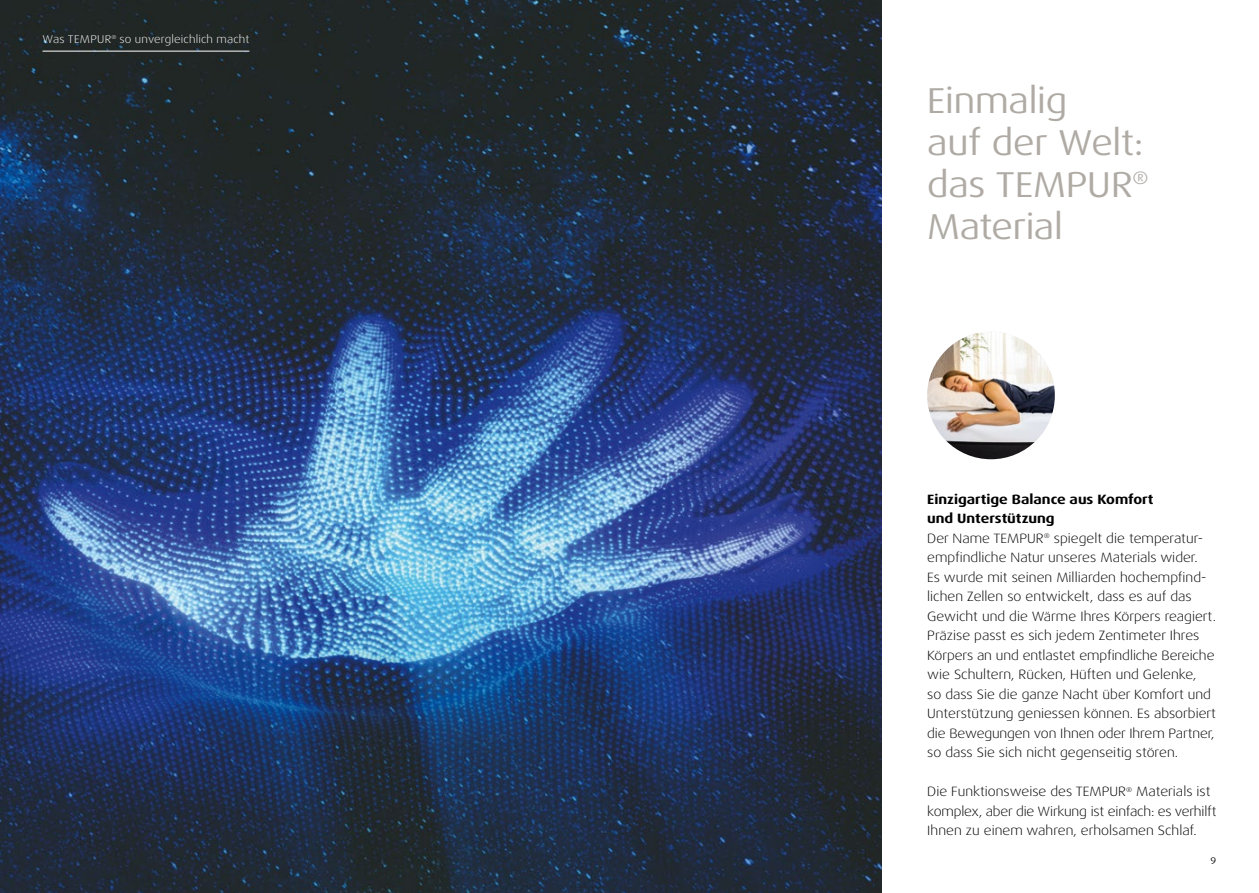
<style>
.page{position:relative;width:1259px;height:893px;background:#fff}
.page>*{position:absolute;margin:0;border:0;box-sizing:border-box;transform-origin:0 0}
.t1{font:expanded 36px/42px "Dax Pro";letter-spacing:-.01em;color:#afaaa4}
.t2{font:300 expanded 13.5px/19.5px "Dax Pro";color:#000}
.t3{font:300 expanded 11.25px "Dax Pro";letter-spacing:.02em;color:#fff}
.t4{font:expanded 9.6px "Dax Pro";color:#000}
.s1{font-weight:700}
</style>
<div class="page">
<img style="left:0;top:0;width:881px;height:893px">
<img style="left:927px;top:332px;width:127px;height:127px;border-radius:64px">
<hr style="left:43px;top:51px;width:206px;height:1px;background:#fff">
<p class="t3" style="left:43px;top:32px;width:208px">Was TEMPUR<sup>®</sup> so unvergleichlich macht</p>
<h1 class="t1" style="left:927px;top:80px;width:223px">Einmalig<br>auf der Welt: das TEMPUR<sup>®<br></sup>Material</h1>
<p class="t2" style="left:927px;top:490px;width:290px"><span class="s1">Einzigartige Balance aus Komfort<br>und Unterstützung<br></span>Der Name TEMPUR<sup>®</sup> spiegelt die temperatur&shy;empfindliche Natur unseres Materials wider.<br>Es wurde mit seinen Milliarden hochempfind&shy;lichen Zellen so entwickelt, dass es auf das Gewicht und die Wärme Ihres Körpers reagiert.<br>Präzise passt es sich jedem Zentimeter Ihres Körpers an und entlastet empfindliche Bereiche wie Schultern, Rücken, Hüften und Gelenke,<br>so dass Sie die ganze Nacht über Komfort und Unterstützung geniessen können. Es absorbiert die Bewegungen von Ihnen oder Ihrem Partner, so dass Sie sich nicht gegenseitig stören.</p>
<p class="t2" style="left:927px;top:782px;width:291px">Die Funktionsweise des TEMPUR<sup>®</sup> Materials ist komplex, aber die Wirkung ist einfach: es verhilft<br>Ihnen zu einem wahren, erholsamen Schlaf.</p>
<p class="t4" style="left:1210px;top:855px;width:7px">9</p>
</div>
